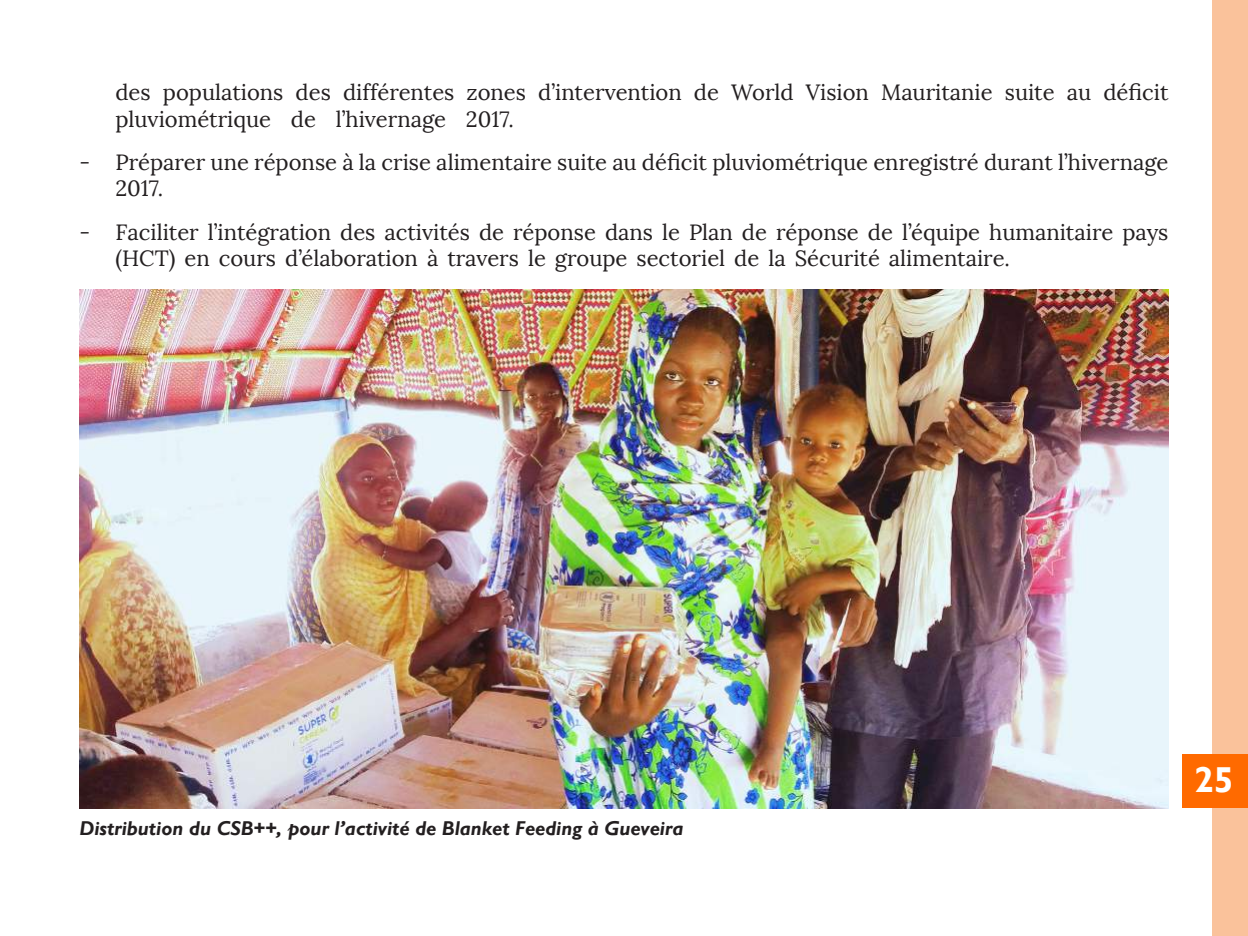
<style>
.page{position:relative;width:1248px;height:936px;background:#fff}
.page>*{position:absolute;margin:0;border:0;box-sizing:border-box;transform-origin:0 0}
.t1{font:700 36px "Gill Sans";color:#fff}
.t2{font:22px/26.4px "Lora";color:#231f20}
.t3{font:italic 700 20px "Gill Sans";color:#231f20}
</style>
<div class="page">
<div style="left:1211px;top:0;width:36px;height:935px;background:#fac29b"></div>
<div style="left:1182px;top:754px;width:65px;height:54px;background:#ff6a00"></div>
<img style="left:79px;top:290px;width:1089px;height:518px">
<p class="t2" style="left:115px;top:79px;width:1054px">des populations des différentes zones d’intervention de World Vision Mauritanie suite au déficit pluviométrique de l’hivernage 2017.</p>
<p class="t2" style="left:115px;top:149px;width:1054px;text-indent:-36px">- Préparer une réponse à la crise alimentaire suite au déficit pluviométrique enregistré durant l’hivernage<br>2017.</p>
<p class="t2" style="left:115px;top:219px;width:1054px;text-indent:-36px">- Faciliter l’intégration des activités de réponse dans le Plan de réponse de l’équipe humanitaire pays (HCT) en cours d’élaboration à travers le groupe sectoriel de la Sécurité alimentaire.</p>
<p class="t3" style="left:79px;top:816px;width:605px">Distribution du CSB++, pour l’activité de Blanket Feeding à Gueveira</p>
<h1 class="t1" style="left:1193px;top:759px;width:41px">25</h1>
</div>
